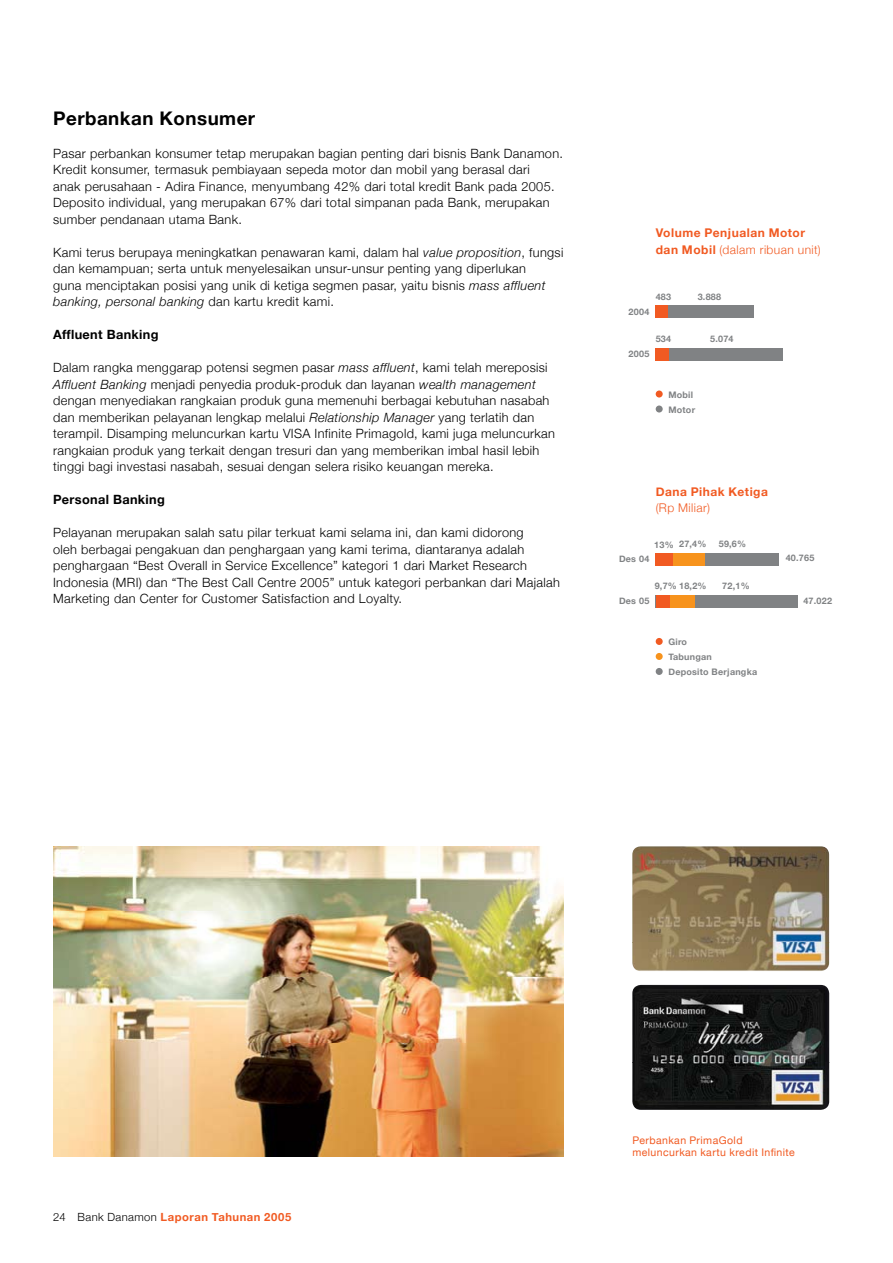
<style>
.page{position:relative;width:893px;height:1263px;background:#fff}
.page>*{position:absolute;margin:0;border:0;box-sizing:border-box;transform-origin:0 0}
.t1{font:700 18.75px "Helvetica Neue";letter-spacing:.025em;color:#000}
.t2{font:300 12.75px/16.5px "Helvetica Neue";letter-spacing:.025em;color:#000}
.t3{font:700 12.75px "Helvetica Neue";letter-spacing:.025em;color:#000}
.t4{font:700 12px/16.5px "Helvetica Neue";letter-spacing:.04em;color:#f15a22}
.t5{font:300 12px "Helvetica Neue";letter-spacing:.035em;color:#f15a22}
.t6{font:700 11.25px "Helvetica Neue";letter-spacing:.05em;color:#f15a22}
.t7{font:10.5px/12px "Helvetica Neue";letter-spacing:.04em;color:#f15a22}
.t8{font:700 9px/15px "Helvetica Neue";letter-spacing:.025em;color:#808284}
.s1{font-style:italic}
.s2{font-weight:300}
.s3{font-weight:300;color:#000}
</style>
<div class="page">
<div style="left:656px;top:348px;width:127px;height:13px;background:#808284"></div>
<div style="left:656px;top:348px;width:13px;height:13px;background:#f15a22"></div>
<div style="left:656px;top:553px;width:123px;height:12px;background:#808284"></div>
<div style="left:656px;top:553px;width:49px;height:12px;background:#f7931d"></div>
<div style="left:656px;top:595px;width:142px;height:13px;background:#808284"></div>
<div style="left:656px;top:595px;width:39px;height:13px;background:#f7931d"></div>
<div style="left:656px;top:638px;width:7px;height:7px;background:#f15a22;border-radius:50%"></div>
<div style="left:656px;top:653px;width:7px;height:7px;background:#f7931d;border-radius:50%"></div>
<div style="left:656px;top:668px;width:7px;height:7px;background:#808284;border-radius:50%"></div>
<div style="left:656px;top:553px;width:17px;height:12px;background:#f15a22"></div>
<div style="left:656px;top:595px;width:14px;height:13px;background:#f15a22"></div>
<div style="left:656px;top:305px;width:97px;height:13px;background:#808284"></div>
<div style="left:656px;top:305px;width:12px;height:13px;background:#f15a22"></div>
<div style="left:656px;top:390px;width:7px;height:7px;background:#f15a22;border-radius:50%"></div>
<div style="left:656px;top:405px;width:7px;height:7px;background:#808284;border-radius:50%"></div>
<img style="left:632px;top:985px;width:197px;height:125px">
<img style="left:632px;top:846px;width:197px;height:125px">
<img style="left:53px;top:846px;width:510px;height:311px">
<h1 class="t1" style="left:53px;top:106px;width:204px">Perbankan Konsumer</h1>
<p class="t2" style="left:53px;top:145px;width:511px">Pasar perbankan konsumer tetap merupakan bagian penting dari bisnis Bank Danamon.<br>Kredit konsumer, termasuk pembiayaan sepeda motor dan mobil yang berasal dari<br>anak perusahaan - Adira Finance, menyumbang 42% dari total kredit Bank pada 2005.<br>Deposito individual, yang merupakan 67% dari total simpanan pada Bank, merupakan sumber pendanaan utama Bank.</p>
<p class="t2" style="left:53px;top:244px;width:512px">Kami terus berupaya meningkatkan penawaran kami, dalam hal <span class="s1">value proposition</span>, fungsi dan kemampuan; serta untuk menyelesaikan unsur-unsur penting yang diperlukan<br>guna menciptakan posisi yang unik di ketiga segmen pasar, yaitu bisnis <span class="s1">mass affluent banking, personal banking</span> dan kartu kredit kami.</p>
<p class="t3" style="left:53px;top:327px;width:107px">Affluent Banking</p>
<p class="t2" style="left:53px;top:359px;width:503px">Dalam rangka menggarap potensi segmen pasar <span class="s1">mass affluent</span>, kami telah mereposisi <span class="s1">Affluent Banking</span> menjadi penyedia produk-produk dan layanan <span class="s1">wealth management </span>dengan menyediakan rangkaian produk guna memenuhi berbagai kebutuhan nasabah dan memberikan pelayanan lengkap melalui <span class="s1">Relationship Manager</span> yang terlatih dan terampil. Disamping meluncurkan kartu VISA Infinite Primagold, kami juga meluncurkan rangkaian produk yang terkait dengan tresuri dan yang memberikan imbal hasil lebih tinggi bagi investasi nasabah, sesuai dengan selera risiko keuangan mereka.</p>
<p class="t3" style="left:53px;top:492px;width:113px">Personal Banking</p>
<p class="t2" style="left:53px;top:524px;width:508px">Pelayanan merupakan salah satu pilar terkuat kami selama ini, dan kami didorong<br>oleh berbagai pengakuan dan penghargaan yang kami terima, diantaranya adalah penghargaan “Best Overall in Service Excellence” kategori 1 dari Market Research Indonesia (MRI) dan “The Best Call Centre 2005” untuk kategori perbankan dari Majalah Marketing dan Center for Customer Satisfaction and Loyalty.</p>
<p class="t4" style="left:656px;top:224px;width:167px">Volume Penjualan Motor dan Mobil <span class="s2">(dalam ribuan unit)</span></p>
<p class="t8" style="left:656px;top:289px;width:17px">483</p>
<p class="t8" style="left:656px;top:331px;width:17px">534</p>
<p class="t8" style="left:710px;top:331px;width:25px">5.074</p>
<p class="t8" style="left:698px;top:289px;width:25px">3.888</p>
<p class="t8" style="left:629px;top:304px;width:22px">2004</p>
<p class="t8" style="left:629px;top:346px;width:22px">2005</p>
<p class="t8" style="left:668px;top:387px;width:28px">Mobil<br>Motor</p>
<p class="t4" style="left:656px;top:483px;width:114px">Dana Pihak Ketiga</p>
<p class="t5" style="left:656px;top:501px;width:56px">(Rp Miliar)</p>
<p class="t8" style="left:654px;top:537px;width:21px">13%</p>
<p class="t8" style="left:719px;top:536px;width:29px">59,6%</p>
<p class="t8" style="left:655px;top:578px;width:53px">9,7% 18,2%</p>
<p class="t8" style="left:722px;top:578px;width:29px">72,1%</p>
<p class="t8" style="left:679px;top:536px;width:29px">27,4%</p>
<p class="t8" style="left:619px;top:551px;width:32px">Des 04</p>
<p class="t8" style="left:619px;top:593px;width:32px">Des 05</p>
<p class="t8" style="left:668px;top:634px;width:90px">Giro<br>Tabungan<br>Deposito Berjangka</p>
<p class="t8" style="left:786px;top:550px;width:30px">40.765</p>
<p class="t8" style="left:803px;top:593px;width:30px">47.022</p>
<p class="t6" style="left:53px;top:1210px;width:240px"><span class="s3">24 Bank Danamon</span> Laporan Tahunan 2005</p>
<p class="t7" style="left:632px;top:1134px;width:164px">Perbankan PrimaGold meluncurkan kartu kredit Infinite</p>
</div>
